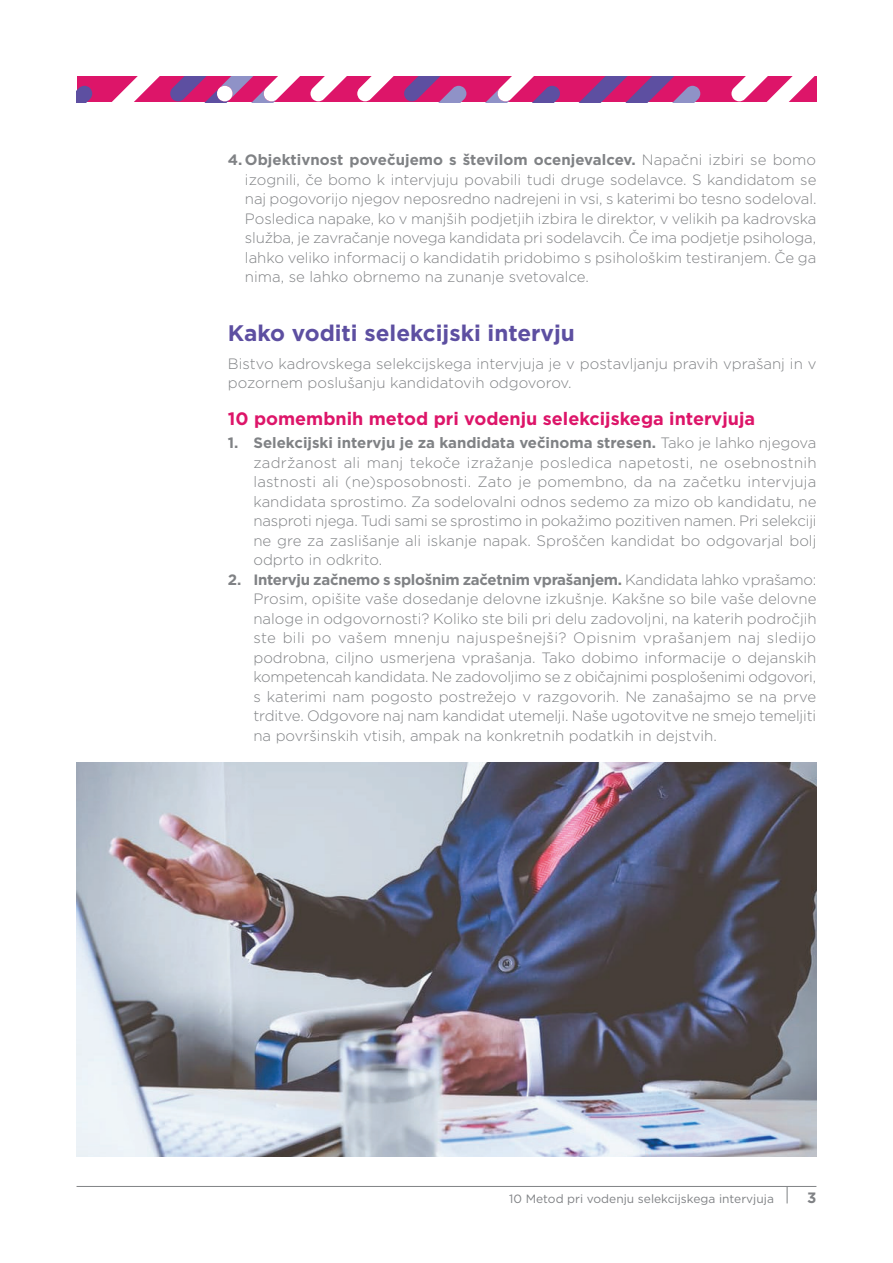
<style>
.page{position:relative;width:893px;height:1263px;background:#fff}
.page>*{position:absolute;margin:0;border:0;box-sizing:border-box;transform-origin:0 0}
.t1{font:700 22.5px "Gotham";color:#5d4fa1}
.t2{font:700 18px "Gotham";color:#dd1569}
.t3{font:300 15px/19.5px "Gotham";color:#808285;text-align:justify}
.t4{font:700 15px "Gotham";color:#808285}
.t5{font:12px "Gotham";color:#808285}
.s1{font-weight:700}
</style>
<div class="page">
<svg style="left:77px;top:77px;width:739px;height:25px"></svg>
<hr style="left:77px;top:1186px;width:739px;height:1px;background:#808285">
<svg style="left:787px;top:1187px;width:1px;height:16px"></svg>
<img style="left:77px;top:763px;width:739px;height:394px">
<p class="t3" style="left:245px;top:150px;width:573px;text-indent:-17px"><span class="s1">4. Objektivnost povečujemo s številom ocenjevalcev.</span> Napačni izbiri se bomo izognili, če bomo k intervjuju povabili tudi druge sodelavce. S kandidatom se naj pogovorijo njegov neposredno nadrejeni in vsi, s katerimi bo tesno sodeloval.<br>Posledica napake, ko v manjših podjetjih izbira le direktor, v velikih pa kadrovska služba, je zavračanje novega kandidata pri sodelavcih. Če ima podjetje psihologa, lahko veliko informacij o kandidatih pridobimo s psihološkim testiranjem. Če ga nima, se lahko obrnemo na zunanje svetovalce.</p>
<h1 class="t1" style="left:228px;top:318px;width:348px">Kako voditi selekcijski intervju</h1>
<p class="t3" style="left:228px;top:353px;width:590px">Bistvo kadrovskega selekcijskega intervjuja je v postavljanju pravih vprašanj in v pozornem poslušanju kandidatovih odgovorov.</p>
<p class="t2" style="left:228px;top:406px;width:529px">10 pomembnih metod pri vodenju selekcijskega intervjuja</p>
<p class="t3" style="left:253px;top:433px;width:565px;text-indent:-26px"><span class="s1">1. Selekcijski intervju je za kandidata večinoma stresen.</span> Tako je lahko njegova zadržanost ali manj tekoče izražanje posledica napetosti, ne osebnostnih lastnosti ali (ne)sposobnosti. Zato je pomembno, da na začetku intervjuja kandidata sprostimo. Za sodelovalni odnos sedemo za mizo ob kandidatu, ne nasproti njega. Tudi sami se sprostimo in pokažimo pozitiven namen. Pri selekciji ne gre za zaslišanje ali iskanje napak. Sproščen kandidat bo odgovarjal bolj odprto in odkrito.</p>
<p class="t3" style="left:253px;top:569px;width:565px;text-indent:-26px"><span class="s1">2. Intervju začnemo s splošnim začetnim vprašanjem.</span> Kandidata lahko vprašamo:<br>Prosim, opišite vaše dosedanje delovne izkušnje. Kakšne so bile vaše delovne naloge in odgovornosti? Koliko ste bili pri delu zadovoljni, na katerih področjih ste bili po vašem mnenju najuspešnejši? Opisnim vprašanjem naj sledijo podrobna, ciljno usmerjena vprašanja. Tako dobimo informacije o dejanskih kompetencah kandidata. Ne zadovoljimo se z običajnimi posplošenimi odgovori, s katerimi nam pogosto postrežejo v razgovorih. Ne zanašajmo se na prve trditve. Odgovore naj nam kandidat utemelji. Naše ugotovitve ne smejo temeljiti na površinskih vtisih, ampak na konkretnih podatkih in dejstvih.</p>
<p class="t5" style="left:509px;top:1191px;width:266px">10 Metod pri vodenju selekcijskega intervjuja</p>
<p class="t4" style="left:807px;top:1188px;width:11px">3</p>
</div>
